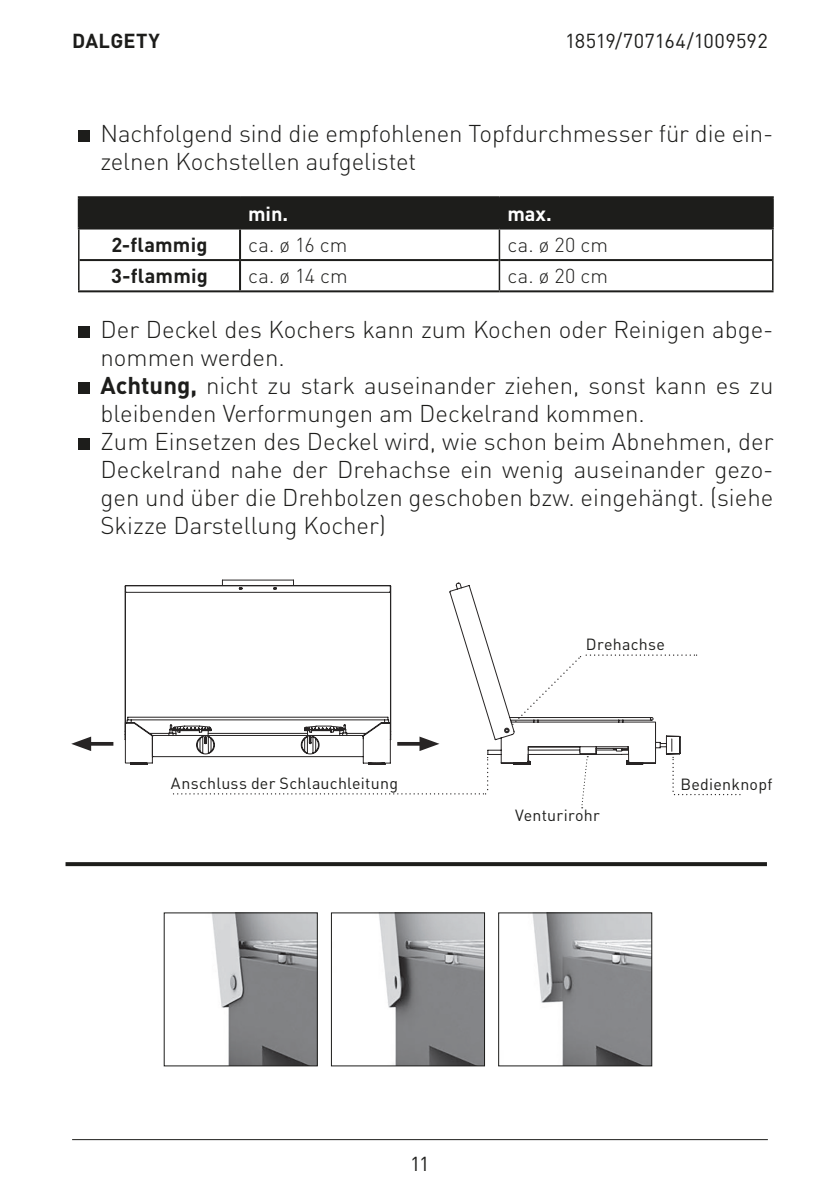
<style>
.page{position:relative;width:840px;height:1191px;background:#fff}
.page>*{position:absolute;margin:0;border:0;box-sizing:border-box;transform-origin:0 0}
.t1{font:300 24px/28px "DIN Pro";color:#1d1d1b}
.t2{font:300 20px "DIN Pro";letter-spacing:.015em;color:#1d1d1b}
.t3{font:700 20px "DIN Pro";letter-spacing:.01em;color:#1d1d1b}
.t4{font:20px "DIN Pro";letter-spacing:.005em;color:#1d1d1b}
.t5{font:700 20px "DIN Pro";color:#fff}
.t6{font:16px "DIN Pro";letter-spacing:.015em;color:#1d1d1b}
.s1{font-weight:700}
</style>
<div class="page">
<hr style="left:72px;top:1139px;width:695px;height:1px;background:#1d1d1b">
<div style="left:78px;top:130px;width:12px;height:12px;background:#1d1d1b"></div>
<div style="left:80px;top:198px;width:691px;height:29px;background:#1d1d1b"></div>
<hr style="left:239px;top:229px;width:2px;height:30px;background:#1d1d1b">
<hr style="left:79px;top:259px;width:161px;height:2px;background:#1d1d1b">
<hr style="left:240px;top:259px;width:258px;height:2px;background:#1d1d1b">
<hr style="left:239px;top:261px;width:2px;height:29px;background:#1d1d1b">
<hr style="left:500px;top:259px;width:271px;height:2px;background:#1d1d1b">
<hr style="left:78px;top:290px;width:162px;height:2px;background:#1d1d1b">
<hr style="left:240px;top:290px;width:259px;height:2px;background:#1d1d1b">
<hr style="left:499px;top:290px;width:274px;height:2px;background:#1d1d1b">
<hr style="left:78px;top:196px;width:162px;height:2px;background:#1d1d1b">
<hr style="left:78px;top:198px;width:2px;height:29px;background:#1d1d1b">
<hr style="left:240px;top:196px;width:259px;height:2px;background:#1d1d1b">
<hr style="left:499px;top:196px;width:274px;height:2px;background:#1d1d1b">
<hr style="left:498px;top:198px;width:2px;height:29px;background:#1d1d1b">
<hr style="left:771px;top:198px;width:2px;height:29px;background:#1d1d1b">
<hr style="left:78px;top:227px;width:162px;height:2px;background:#1d1d1b">
<hr style="left:240px;top:227px;width:259px;height:2px;background:#1d1d1b">
<hr style="left:499px;top:227px;width:274px;height:2px;background:#1d1d1b">
<hr style="left:78px;top:229px;width:1px;height:31px;background:#1d1d1b">
<hr style="left:498px;top:229px;width:2px;height:31px;background:#1d1d1b">
<hr style="left:771px;top:229px;width:2px;height:31px;background:#1d1d1b">
<hr style="left:78px;top:260px;width:1px;height:30px;background:#1d1d1b">
<hr style="left:498px;top:260px;width:2px;height:30px;background:#1d1d1b">
<hr style="left:771px;top:260px;width:2px;height:30px;background:#1d1d1b">
<div style="left:78px;top:326px;width:12px;height:12px;background:#1d1d1b"></div>
<div style="left:78px;top:382px;width:12px;height:12px;background:#1d1d1b"></div>
<div style="left:78px;top:438px;width:12px;height:12px;background:#1d1d1b"></div>
<img style="left:212px;top:914px;width:103px;height:150px">
<img style="left:379px;top:914px;width:103px;height:150px">
<div style="left:331px;top:912px;width:153px;height:154px;border:1px solid #1d1d1b"></div>
<img style="left:532px;top:914px;width:117px;height:150px">
<div style="left:498px;top:912px;width:153px;height:154px;border:1px solid #1d1d1b"></div>
<svg style="left:124px;top:579px;width:557px;height:207px"></svg>
<hr style="left:84px;top:742px;width:29px;height:3px;background:#272424">
<svg style="left:71px;top:736px;width:20px;height:15px"></svg>
<hr style="left:397px;top:742px;width:29px;height:3px;background:#272424">
<svg style="left:419px;top:736px;width:20px;height:15px"></svg>
<svg style="left:512px;top:654px;width:185px;height:71px"></svg>
<svg style="left:173px;top:757px;width:315px;height:37px"></svg>
<svg style="left:672px;top:757px;width:65px;height:38px"></svg>
<svg style="left:580px;top:756px;width:8px;height:52px"></svg>
<svg style="left:65px;top:862px;width:701px;height:4px;background:#242423"></svg>
<p class="t3" style="left:72px;top:25px;width:89px">DALGETY</p>
<p class="t4" style="left:565px;top:27px;width:204px">18519/707164/1009592</p>
<p class="t1" style="left:100px;top:118px;width:674px">Nachfolgend sind die empfohlenen Topfdurchmesser für die ein&shy;zelnen Kochstellen aufgelistet</p>
<p class="t5" style="left:248px;top:198px;width:42px">min.</p>
<p class="t5" style="left:507px;top:198px;width:46px">max.</p>
<p class="t3" style="left:111px;top:229px;width:97px">2-flammig</p>
<p class="t2" style="left:248px;top:230px;width:101px">ca. ø 16 cm</p>
<p class="t2" style="left:507px;top:230px;width:102px">ca. ø 20 cm</p>
<p class="t3" style="left:111px;top:260px;width:98px">3-flammig</p>
<p class="t2" style="left:248px;top:261px;width:101px">ca. ø 14 cm</p>
<p class="t2" style="left:507px;top:261px;width:102px">ca. ø 20 cm</p>
<p class="t1" style="left:100px;top:314px;width:674px">Der Deckel des Kochers kann zum Kochen oder Reinigen abge&shy;nommen werden.</p>
<p class="t1" style="left:100px;top:370px;width:674px"><span class="s1">Achtung,</span> nicht zu stark auseinander ziehen, sonst kann es zu bleibenden Verformungen am Deckelrand kommen.</p>
<p class="t1" style="left:100px;top:426px;width:674px;text-align:justify">Zum Einsetzen des Deckel wird, wie schon beim Abnehmen, der Deckelrand nahe der Drehachse ein wenig auseinander gezo&shy;gen und über die Drehbolzen geschoben bzw. eingehängt. (siehe Skizze Darstellung Kocher)</p>
<p class="t6" style="left:171px;top:772px;width:228px">Anschluss der Schlauchleitung</p>
<p class="t6" style="left:585px;top:633px;width:81px">Drehachse</p>
<p class="t6" style="left:515px;top:804px;width:86px">Venturirohr</p>
<p class="t6" style="left:680px;top:773px;width:93px">Bedienknopf</p>
<p class="t4" style="left:410px;top:1150px;width:21px">11</p>
</div>
